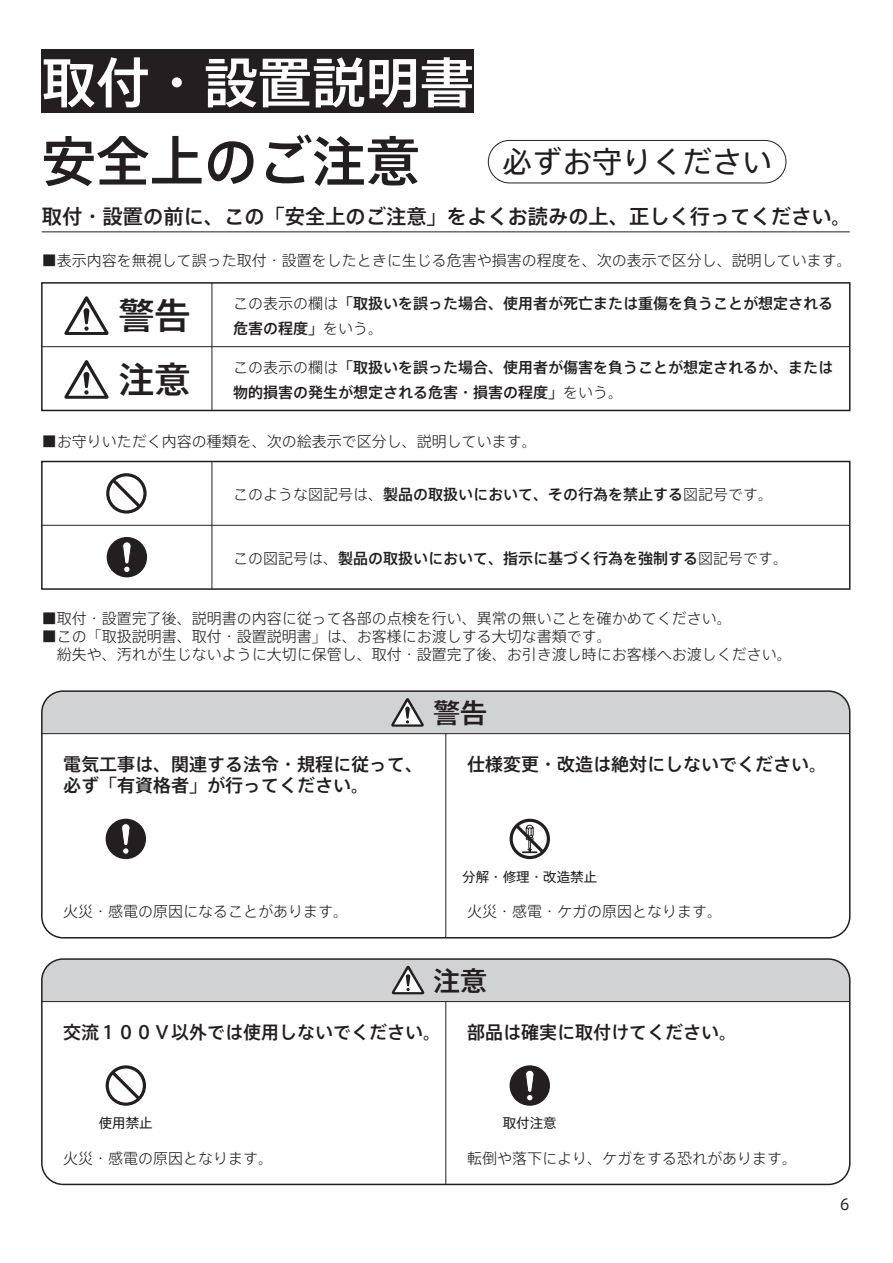
<style>
.page{position:relative;width:893px;height:1263px;background:#fff}
.page>*{position:absolute;margin:0;border:0;box-sizing:border-box;transform-origin:0 0}
.t1{font:54px "Axis Std Medium 90 pv RKSJ H";color:#fff}
.t2{font:54px "Axis Std Medium 90 pv RKSJ H";color:#231f20}
.t3{font:36px "Axis Std Medium 90 pv RKSJ H";color:#231f20}
.t4{font:30px "Axis Std Regular 90 pv RKSJ H";color:#231f20}
.t5{font:27px "Axis Std Medium 90 pv RKSJ H";color:#231f20}
.t6{font:20.25px "Axis Std Medium 90 pv RKSJ H";color:#231f20}
.t7{font:18px/21.6px "Axis Std Medium 90 pv RKSJ H";color:#231f20}
.t8{font:15px/18px "Axis Std Light 90 pv RKSJ H";color:#231f20}
.t9{font:15px/25.5px "Axis Std Medium 90 pv RKSJ H";color:#231f20}
.t10{font:15px "Axis Std Regular 90 pv RKSJ H";color:#231f20}
.t11{font:13.5px "Axis Std Regular 90 pv RKSJ H";color:#231f20}
.s1{font-family:"Axis Std Light 90 pv RKSJ H"}
</style>
<div class="page">
<div style="left:42px;top:49px;width:432px;height:64px;background:#231f20"></div>
<div style="left:488px;top:140px;width:298px;height:43px;border:1px solid #231f20;border-radius:21px"></div>
<hr style="left:42px;top:231px;width:808px;height:1px;background:#231f20">
<div style="left:41px;top:282px;width:809px;height:129px;border:2px solid #231f20"></div>
<svg style="left:64px;top:296px;width:45px;height:39px"></svg>
<hr style="left:212px;top:283px;width:1px;height:127px;background:#231f20">
<svg style="left:64px;top:360px;width:45px;height:39px"></svg>
<hr style="left:42px;top:346px;width:808px;height:1px;background:#231f20">
<div style="left:41px;top:690px;width:809px;height:248px;border:2px solid #231f20;border-radius:21px"></div>
<svg style="left:42px;top:691px;width:808px;height:43px;background:#c8c9cb"></svg>
<div style="left:106px;top:819px;width:40px;height:40px;background:#231f20;border-radius:50%"></div>
<svg style="left:121px;top:823px;width:9px;height:31px"></svg>
<hr style="left:445px;top:734px;width:1px;height:204px;background:#231f20">
<div style="left:41px;top:461px;width:809px;height:129px;border:2px solid #231f20"></div>
<hr style="left:212px;top:461px;width:1px;height:128px;background:#231f20">
<hr style="left:42px;top:525px;width:808px;height:1px;background:#231f20">
<svg style="left:106px;top:473px;width:41px;height:41px"></svg>
<svg style="left:109px;top:476px;width:34px;height:34px"></svg>
<div style="left:107px;top:537px;width:40px;height:40px;background:#231f20;border-radius:50%"></div>
<div style="left:124px;top:566px;width:6px;height:7px;border:1px solid #231f20;border-radius:50%"></div>
<svg style="left:122px;top:542px;width:9px;height:30px"></svg>
<svg style="left:510px;top:819px;width:40px;height:40px"></svg>
<svg style="left:513px;top:822px;width:34px;height:34px"></svg>
<hr style="left:445px;top:1001px;width:1px;height:183px;background:#231f20">
<div style="left:41px;top:958px;width:809px;height:227px;border:2px solid #231f20;border-radius:21px"></div>
<hr style="left:42px;top:1001px;width:808px;height:1px;background:#231f20">
<div style="left:42px;top:959px;width:808px;height:42px;background:#d1d2d4"></div>
<div style="left:510px;top:1065px;width:40px;height:41px;background:#231f20;border-radius:50%"></div>
<div style="left:527px;top:1094px;width:6px;height:7px;background:#fff;border-radius:50%"></div>
<div style="left:526px;top:1094px;width:7px;height:7px;border:1px solid #231f20;border-radius:50%"></div>
<svg style="left:525px;top:1070px;width:9px;height:22px"></svg>
<svg style="left:106px;top:1065px;width:40px;height:41px"></svg>
<svg style="left:109px;top:1068px;width:34px;height:34px"></svg>
<h1 class="t1" style="left:42px;top:42px;width:433px">取付・設置説明書</h1>
<h1 class="t2" style="left:42px;top:120px;width:379px">安全上のご注意</h1>
<h3 class="t4" style="left:502px;top:139px;width:271px">必ずお守りください</h3>
<h3 class="t6" style="left:42px;top:201px;width:812px">取付・設置の前に、この「安全上のご注意」をよくお読みの上、正しく行ってください。</h3>
<p class="t8" style="left:42px;top:251px;width:812px">■表示内容を無視して誤った取付・設置をしたときに生じる危害や損害の程度を、次の表示で区分し、説明しています。</p>
<h2 class="t3" style="left:118px;top:289px;width:73px">警告</h2>
<p class="t9" style="left:233px;top:289px;width:601px"><span class="s1">この表示の欄は</span>「取扱いを誤った場合、使用者が死亡または重傷を負うことが想定される危害の程度」<span class="s1">をいう。</span></p>
<h2 class="t3" style="left:118px;top:352px;width:73px">注意</h2>
<p class="t9" style="left:233px;top:353px;width:601px"><span class="s1">この表示の欄は</span>「取扱いを誤った場合、使用者が傷害を負うことが想定されるか、または物的損害の発生が想定される危害・損害の程度」<span class="s1">をいう。</span></p>
<p class="t8" style="left:42px;top:431px;width:496px">■お守りいただく内容の種類を、次の絵表示で区分し、説明しています。</p>
<p class="t9" style="left:233px;top:481px;width:541px"><span class="s1">このような図記号は、</span>製品の取扱いにおいて、その行為を禁止する<span class="s1">図記号です。</span></p>
<p class="t9" style="left:233px;top:544px;width:556px"><span class="s1">この図記号は、</span>製品の取扱いにおいて、指示に基づく行為を強制する<span class="s1">図記号です。</span></p>
<p class="t8" style="left:42px;top:608px;width:691px">■取付・設置完了後、説明書の内容に従って各部の点検を行い、異常の無いことを確かめてください。</p>
<p class="t8" style="left:42px;top:626px;width:752px">■この「取扱説明書、取付・設置説明書」は、お客様にお渡しする大切な書類です。<br>　紛失や、汚れが生じないように大切に保管し、取付・設置完了後、お引き渡し時にお客様へお渡しください。</p>
<p class="t7" style="left:63px;top:752px;width:361px">電気工事は、関連する法令・規程に従って、必ず「有資格者」が行ってください。</p>
<h3 class="t5" style="left:433px;top:693px;width:55px">警告</h3>
<p class="t7" style="left:467px;top:752px;width:361px">仕様変更・改造は絶対にしないでください。</p>
<p class="t8" style="left:63px;top:901px;width:286px">火災・感電の原因になることがあります。</p>
<p class="t11" style="left:462px;top:866px;width:136px">分解・修理・改造禁止</p>
<p class="t8" style="left:467px;top:901px;width:256px">火災・感電・ケガの原因となります。</p>
<h3 class="t5" style="left:433px;top:961px;width:55px">注意</h3>
<p class="t7" style="left:467px;top:1020px;width:271px">部品は確実に取付けてください。</p>
<p class="t7" style="left:63px;top:1020px;width:379px">交流１００Ｖ以外では使用しないでください。</p>
<p class="t11" style="left:99px;top:1113px;width:55px">使用禁止</p>
<p class="t11" style="left:503px;top:1113px;width:55px">取付注意</p>
<p class="t8" style="left:63px;top:1148px;width:211px">火災・感電の原因となります。</p>
<p class="t8" style="left:467px;top:1148px;width:331px">転倒や落下により、ケガをする恐れがあります。</p>
<p class="t10" style="left:840px;top:1193px;width:12px">6</p>
</div>
